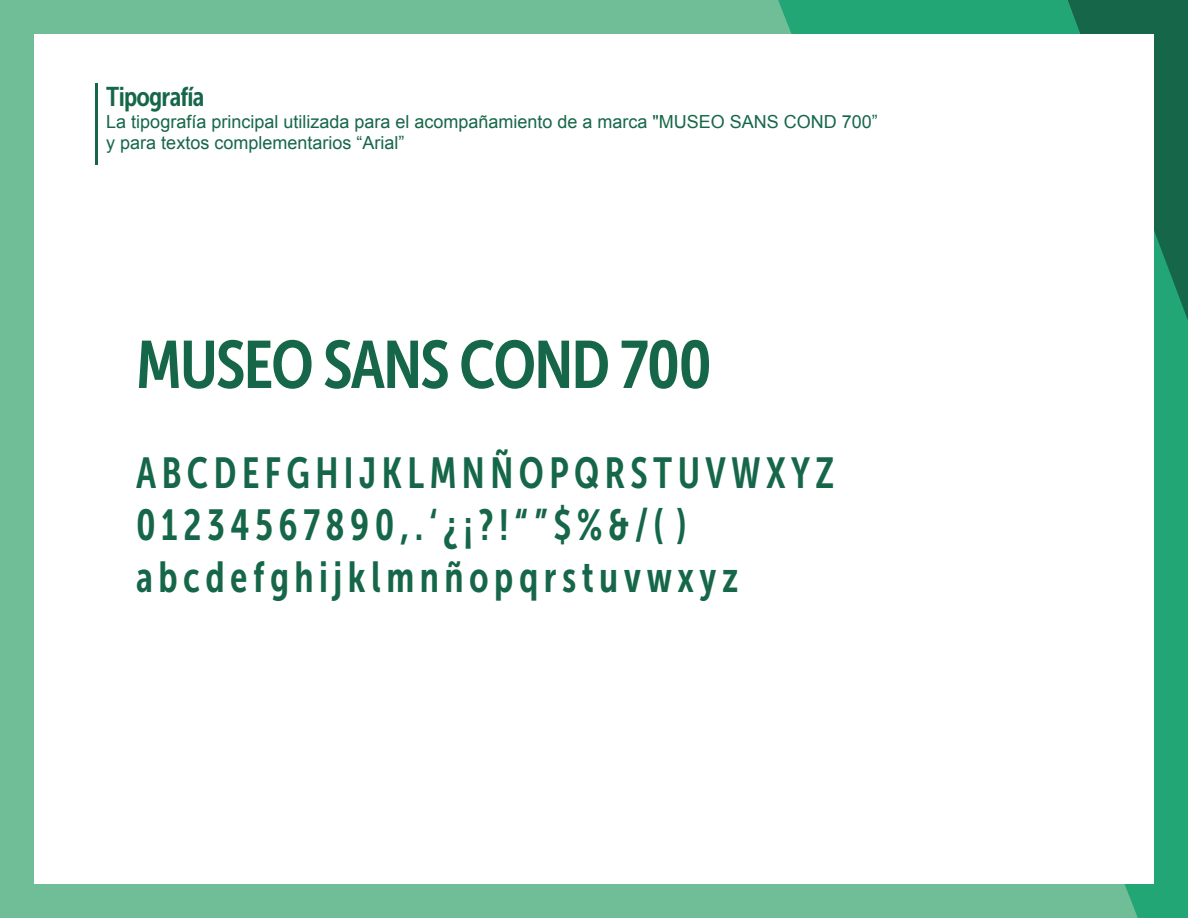
<style>
.page{position:relative;width:1188px;height:918px;background:#6fbe98}
.page>*{position:absolute;margin:0;border:0;box-sizing:border-box;transform-origin:0 0}
.t1{font:66.75px "Museo Sans Condensed 700";letter-spacing:-.03em;color:#166749}
.t2{font:43.2px/51.9px "Museo Sans Condensed 700";color:#166749;scale:.9 1}
.t3{font:27px "Museo Sans Condensed 700";letter-spacing:-.03em;color:#166749}
.t4{font:18px/21.6px "Arial";color:#166749}
</style>
<div class="page">
<svg style="left:778px;top:0;width:410px;height:918px;fill:#22a676"></svg>
<div style="left:34px;top:34px;width:1120px;height:850px;background:#fff"></div>
<hr style="left:96px;top:83px;width:2px;height:82px;background:#166749">
<h3 class="t3" style="left:106px;top:82px;width:100px">Tipografía</h3>
<p class="t4" style="left:106px;top:111px;width:773px">La tipografía principal utilizada para el acompañamiento de a marca "MUSEO SANS COND 700” y para textos complementarios “Arial”</p>
<h1 class="t1" style="left:136px;top:328px;width:578px">MUSEO SANS COND 700</h1>
<h2 class="t2" style="left:136px;top:448px;width:777px">A B C D E F G H I J K L M N Ñ O P Q R S T U V W X Y Z<br>0 1 2 3 4 5 6 7 8 9 0 , . ‘ ¿ ¡ ? ! “ ” $ % &amp; / ( )<br>a b c d e f g h i j k l m n ñ o p q r s t u v w x y z</h2>
</div>
